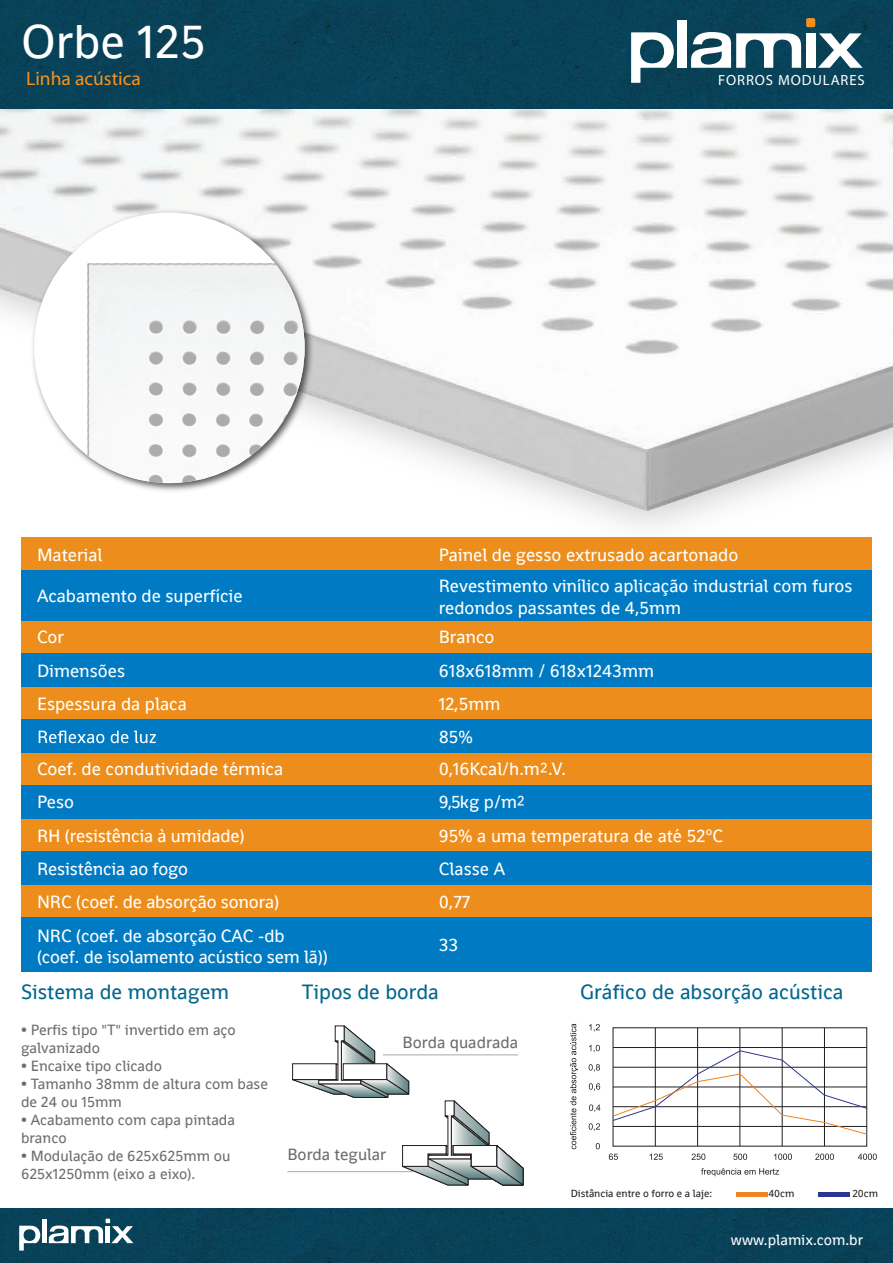
<style>
.page{position:relative;width:893px;height:1263px;background:#fff}
.page>*{position:absolute;margin:0;border:0;box-sizing:border-box;transform-origin:0 0}
.t1{font:48px "Shanti";color:#fff}
.t2{font:21px "Shanti";color:#01668f}
.t3{font:19.5px "Myriad Pro";color:#f7931d}
.t4{font:18px/21.6px "Shanti";color:#fff}
.t5{font:16.5px "Shanti";color:#6c6d70}
.t6{font:15px/18px "Shanti";color:#6c6d70}
.t7{font:15px "Shanti";color:#fff}
.t8{font:14.7px "Myriad Pro";letter-spacing:.06em;color:#fff}
.t9{font:10.5px "Shanti";color:#231f20}
</style>
<div class="page">
<img style="left:0;top:108px;width:893px;height:472px">
<div style="left:0;top:0;width:893px;height:108px;background:#084258"></div>
<div style="left:0;top:1209px;width:893px;height:54px;background:#084259"></div>
<svg style="left:631px;top:32px;width:43px;height:51px"></svg>
<div style="left:677px;top:20px;width:10px;height:48px;background:#fff"></div>
<svg style="left:691px;top:32px;width:110px;height:36px"></svg>
<div style="left:806px;top:33px;width:9px;height:35px;background:#fff"></div>
<svg style="left:818px;top:33px;width:45px;height:35px"></svg>
<div style="left:806px;top:18px;width:9px;height:9px;background:#f68f1e;border-radius:2px"></div>
<svg style="left:19px;top:1226px;width:21px;height:24px"></svg>
<div style="left:42px;top:1220px;width:5px;height:23px;background:#fff"></div>
<svg style="left:49px;top:1218px;width:84px;height:25px"></svg>
<img style="left:28px;top:206px;width:431px;height:331px">
<div style="left:34px;top:212px;width:271px;height:271px;background:#fff;border-radius:50%"></div>
<img style="left:85px;top:261px;width:220px;height:222px">
<svg style="left:292px;top:1025px;width:232px;height:161px"></svg>
<hr style="left:287px;top:1171px;width:127px;height:1px;background:#a8a9ad">
<hr style="left:383px;top:1054px;width:135px;height:1px;background:#a8a9ad">
<hr style="left:655px;top:1028px;width:1px;height:118px;background:#211e1e">
<hr style="left:697px;top:1028px;width:1px;height:118px;background:#211e1e">
<hr style="left:740px;top:1028px;width:1px;height:118px;background:#211e1e">
<hr style="left:824px;top:1028px;width:1px;height:118px;background:#211e1e">
<hr style="left:782px;top:1028px;width:1px;height:118px;background:#211e1e">
<hr style="left:613px;top:1047px;width:254px;height:1px;background:#211e1e">
<svg style="left:596px;top:1143px;width:4px;height:6px"></svg>
<svg style="left:589px;top:1123px;width:11px;height:8px"></svg>
<svg style="left:589px;top:1104px;width:11px;height:8px"></svg>
<svg style="left:589px;top:1083px;width:11px;height:8px"></svg>
<svg style="left:589px;top:1064px;width:11px;height:8px"></svg>
<svg style="left:589px;top:1045px;width:11px;height:7px"></svg>
<svg style="left:589px;top:1024px;width:11px;height:7px"></svg>
<svg style="left:570px;top:1024px;width:8px;height:125px"></svg>
<svg style="left:609px;top:1153px;width:9px;height:7px"></svg>
<svg style="left:649px;top:1153px;width:14px;height:7px"></svg>
<svg style="left:691px;top:1153px;width:14px;height:7px"></svg>
<svg style="left:733px;top:1153px;width:14px;height:7px"></svg>
<svg style="left:774px;top:1153px;width:18px;height:7px"></svg>
<svg style="left:815px;top:1153px;width:19px;height:7px"></svg>
<svg style="left:858px;top:1153px;width:19px;height:7px"></svg>
<svg style="left:612px;top:1050px;width:256px;height:85px"></svg>
<svg style="left:701px;top:1168px;width:78px;height:8px"></svg>
<div style="left:736px;top:1192px;width:31px;height:5px;background:#ee8322"></div>
<div style="left:818px;top:1192px;width:32px;height:5px;background:#2c3690"></div>
<div style="left:21px;top:818px;width:850px;height:33px;background:#ed8e1c"></div>
<div style="left:21px;top:752px;width:850px;height:33px;background:#ed8e1c"></div>
<div style="left:21px;top:686px;width:850px;height:33px;background:#ed8e1c"></div>
<div style="left:21px;top:620px;width:850px;height:33px;background:#ed8e1c"></div>
<div style="left:21px;top:537px;width:850px;height:33px;background:#ed8e1c"></div>
<div style="left:21px;top:785px;width:850px;height:33px;background:#007bc3"></div>
<div style="left:21px;top:885px;width:850px;height:33px;background:#ed8e1c"></div>
<div style="left:21px;top:852px;width:850px;height:33px;background:#007bc3"></div>
<div style="left:21px;top:917px;width:850px;height:55px;background:#007bc3"></div>
<div style="left:21px;top:719px;width:850px;height:33px;background:#007bc3"></div>
<div style="left:21px;top:653px;width:850px;height:33px;background:#007bc3"></div>
<div style="left:21px;top:570px;width:850px;height:50px;background:#007bc3"></div>
<svg style="left:39px;top:731px;width:117px;height:12px"></svg>
<h1 class="t1" style="left:21px;top:11px;width:186px">Orbe 125</h1>
<p class="t3" style="left:26px;top:67px;width:116px">Linha acústica</p>
<p class="t8" style="left:718px;top:71px;width:148px">FORROS MODULARES</p>
<p class="t4" style="left:37px;top:544px;width:67px">Material</p>
<p class="t4" style="left:439px;top:544px;width:301px">Painel de gesso extrusado acartonado</p>
<p class="t4" style="left:37px;top:585px;width:207px">Acabamento de superfície</p>
<p class="t4" style="left:439px;top:575px;width:415px">Revestimento vinílico aplicação industrial com furos redondos passantes de 4,5mm</p>
<p class="t4" style="left:37px;top:626px;width:29px">Cor</p>
<p class="t4" style="left:439px;top:626px;width:57px">Branco</p>
<p class="t4" style="left:37px;top:659px;width:90px">Dimensões</p>
<p class="t4" style="left:439px;top:659px;width:217px">618x618mm / 618x1243mm</p>
<p class="t4" style="left:37px;top:693px;width:151px">Espessura da placa</p>
<p class="t4" style="left:439px;top:687px;width:63px;line-height:33.3px">12,5mm<br>85%</p>
<p class="t4" style="left:37px;top:758px;width:248px">Coef. de condutividade térmica</p>
<p class="t4" style="left:439px;top:758px;width:129px">0,16Kcal/h.m².V.</p>
<p class="t4" style="left:37px;top:790px;width:39px">Peso</p>
<p class="t4" style="left:439px;top:790px;width:88px">9,5kg p/m²</p>
<p class="t4" style="left:37px;top:825px;width:209px">RH (resistência à umidade)</p>
<p class="t4" style="left:439px;top:825px;width:286px">95% a uma temperatura de até 52ºC</p>
<p class="t4" style="left:37px;top:858px;width:153px">Resistência ao fogo</p>
<p class="t4" style="left:439px;top:858px;width:68px">Classe A</p>
<p class="t4" style="left:37px;top:891px;width:244px">NRC (coef. de absorção sonora)</p>
<p class="t4" style="left:439px;top:891px;width:33px">0,77</p>
<p class="t4" style="left:37px;top:925px;width:292px">NRC (coef. de absorção CAC -db (coef. de isolamento acústico sem lã))</p>
<p class="t4" style="left:439px;top:934px;width:21px">33</p>
<p class="t2" style="left:21px;top:979px;width:210px">Sistema de montagem</p>
<p class="t6" style="left:21px;top:1021px;width:216px">• Perfis tipo "T" invertido em aço galvanizado</p>
<p class="t6" style="left:21px;top:1057px;width:142px">• Encaixe tipo clicado</p>
<p class="t6" style="left:21px;top:1075px;width:248px">• Tamanho 38mm de altura com base de 24 ou 15mm</p>
<p class="t6" style="left:21px;top:1111px;width:216px">• Acabamento com capa pintada branco</p>
<p class="t6" style="left:21px;top:1147px;width:211px">• Modulação de 625x625mm ou<br>625x1250mm (eixo a eixo).</p>
<p class="t2" style="left:302px;top:979px;width:138px">Tipos de borda</p>
<p class="t2" style="left:580px;top:979px;width:265px">Gráfico de absorção acústica</p>
<p class="t5" style="left:403px;top:1032px;width:117px">Borda quadrada</p>
<p class="t5" style="left:287px;top:1144px;width:100px">Borda tegular</p>
<p class="t9" style="left:571px;top:1186px;width:143px">Distância entre o forro e a laje:</p>
<p class="t9" style="left:768px;top:1186px;width:28px">40cm</p>
<p class="t9" style="left:852px;top:1186px;width:27px">20cm</p>
<p class="t7" style="left:731px;top:1230px;width:134px">www.plamix.com.br</p>
</div>
